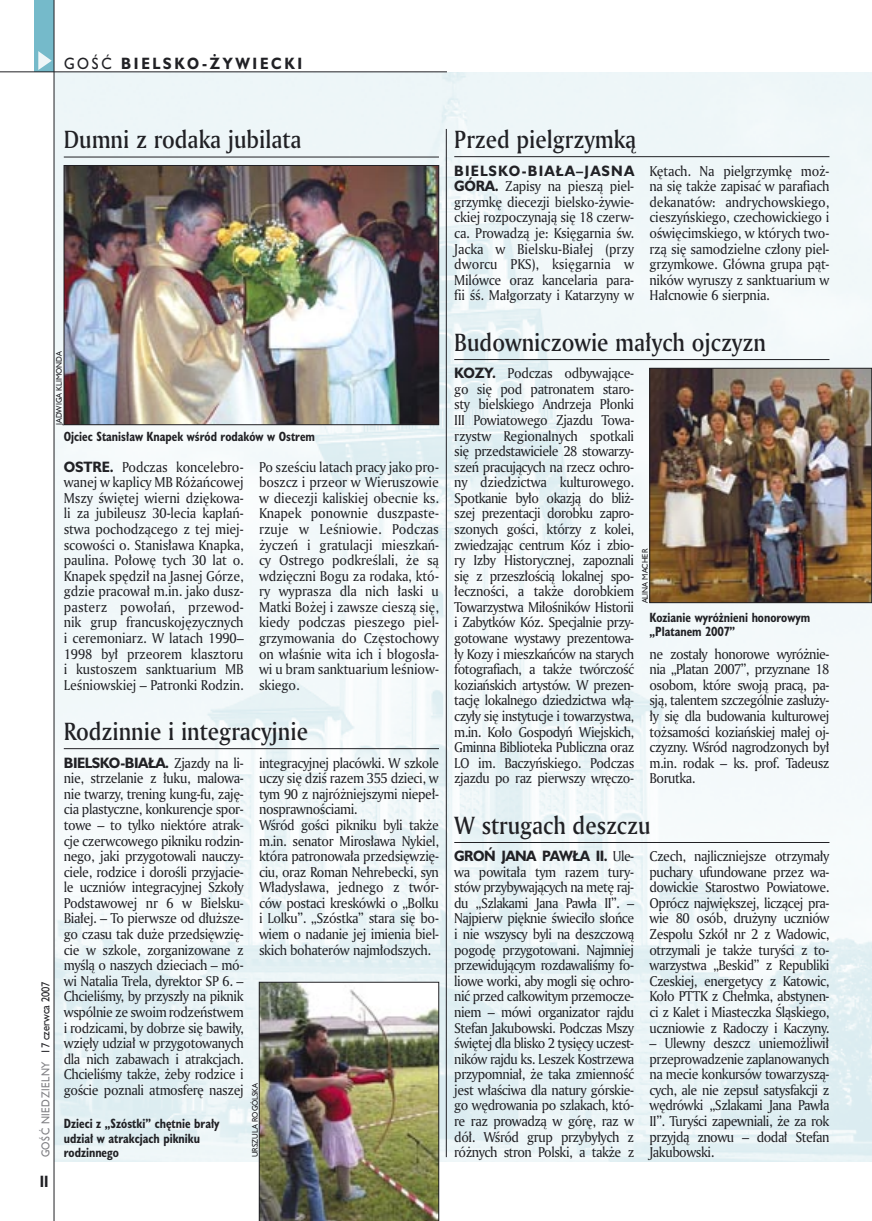
<style>
.page{position:relative;width:872px;height:1221px;background:#fff}
.page>*{position:absolute;margin:0;border:0;box-sizing:border-box;transform-origin:0 0}
._05d_tytyl_Kronika_AmMd_16_pt{font:24px "Amerigo Md PL";color:#212125;scale:.9 1}
._15a_temat_lewo{font:700 15px "Humanst 521 PL";letter-spacing:.2em;color:#212125;scale:.9 1}
._16_pagina_lewa{font:700 15px "Humanst 521 Cn PL";color:#212125;scale:.94 1}
._03_body_bez_akapitu{font:13.8px/15.6px "Amerigo PL";letter-spacing:-.03em;color:#212125;text-align:justify;scale:.94 1}
._09_podpis_zdjecia_HuCnB{font:700 12.3px/14.4px "Humanst 521 Cn PL";color:#212125;scale:.94 1}
._18a_data_lewa_GOSC{font:10.5px "Humanst 521 PL";letter-spacing:.05em;color:#7f7f83;scale:.9 1}
._18_data_lewa{font:10.5px "Humanst 521 PL";color:#212125;scale:.9 1}
._09a_autor_zdjecia_Hu_5_pt{font:7.5px "Humanst 521 PL";color:#212125;scale:.94 1}
.s1{font-weight:400}
.s2{font-family:"Humanst 521 PL";font-weight:700}
</style>
<div class="page">
<img style="left:55px;top:72px;width:817px;height:1089px">
<hr style="left:446px;top:129px;width:1px;height:1027px;background:#212125">
<hr style="left:64px;top:157px;width:375px;height:1px;background:#212125">
<hr style="left:454px;top:842px;width:375px;height:1px;background:#212125">
<hr style="left:64px;top:748px;width:375px;height:1px;background:#212125">
<hr style="left:454px;top:359px;width:375px;height:1px;background:#212125">
<hr style="left:454px;top:156px;width:375px;height:1px;background:#212125">
<img style="left:651px;top:370px;width:219px;height:231px">
<div style="left:649px;top:368px;width:223px;height:235px;border:1px solid #212125"></div>
<img style="left:66px;top:167px;width:371px;height:256px">
<div style="left:64px;top:165px;width:375px;height:260px;border:1px solid #212125"></div>
<img style="left:259px;top:981px;width:180px;height:239px">
<div style="left:35px;top:0;width:19px;height:72px;background:#75baca"></div>
<svg style="left:38px;top:51px;width:14px;height:19px"></svg>
<hr style="left:54px;top:0;width:1px;height:1220px;background:#212125">
<hr style="left:0;top:72px;width:447px;height:1px;background:#212125">
<p class="_15a_temat_lewo" style="left:64px;top:53px;width:266px"><span class="s1">GOŚĆ</span> BIELSKO-ŻYWIECKI</p>
<p class="_05d_tytyl_Kronika_AmMd_16_pt" style="left:64px;top:123px;width:266px">Dumni z rodaka jubilata</p>
<p class="_09a_autor_zdjecia_Hu_5_pt" style="left:54px;top:425px;width:80px;rotate:-90deg">JADWIGA KLIMONDA</p>
<p class="_09_podpis_zdjecia_HuCnB" style="left:64px;top:428px;width:269px">Ojciec Stanisław Knapek wśród rodaków w Ostrem</p>
<p class="_18_data_lewa" style="left:38px;top:1053px;width:82px;rotate:-90deg">17 czerwca 2007</p>
<p class="_18a_data_lewa_GOSC" style="left:38px;top:1157px;width:108px;rotate:-90deg">GOŚĆ NIEDZIELNY</p>
<p class="_16_pagina_lewa" style="left:40px;top:1170px;width:11px">II</p>
<p class="_03_body_bez_akapitu" style="left:64px;top:458px;width:193px"><span class="s2">OSTRE.</span> Podczas koncelebro&shy;wanej w kaplicy MB Różańcowej Mszy świętej wierni dziękowa&shy;li za jubileusz 30-lecia kapłań&shy;stwa pochodzącego z tej miej&shy;scowości o. Stanisława Knapka, paulina. Połowę tych 30 lat o.<br>Knapek spędził na Jasnej Górze, gdzie pracował m.in. jako dusz&shy;pasterz powołań, przewod&shy;nik grup francuskojęzycznych i ceremoniarz. W latach 1990– 1998 był przeorem klasztoru i kustoszem sanktuarium MB Leśniowskiej – Patronki Rodzin.</p>
<p class="_03_body_bez_akapitu" style="left:259px;top:458px;width:193px">Po sześciu latach pracy jako pro&shy;boszcz i przeor w Wieruszowie w diecezji kaliskiej obecnie ks.<br>Knapek ponownie duszpaste&shy;rzuje w Leśniowie. Podczas życzeń i gratulacji mieszkań&shy;cy Ostrego podkreślali, że są wdzięczni Bogu za rodaka, któ&shy;ry wyprasza dla nich łaski u Matki Bożej i zawsze cieszą się, kiedy podczas pieszego piel&shy;grzymowania do Częstochowy on właśnie wita ich i błogosła&shy;wi u bram sanktuarium leśniow&shy;skiego.</p>
<p class="_05d_tytyl_Kronika_AmMd_16_pt" style="left:64px;top:715px;width:273px">Rodzinnie i integracyjnie</p>
<p class="_03_body_bez_akapitu" style="left:64px;top:754px;width:193px"><span class="s2">BIELSKO-BIAŁA.</span> Zjazdy na li&shy;nie, strzelanie z łuku, malowa&shy;nie twarzy, trening kung-fu, zaję&shy;cia plastyczne, konkurencje spor&shy;towe – to tylko niektóre atrak&shy;cje czerwcowego pikniku rodzin&shy;nego, jaki przygotowali nauczy&shy;ciele, rodzice i dorośli przyjacie&shy;le uczniów integracyjnej Szkoły Podstawowej nr 6 w Bielsku-Białej. – To pierwsze od dłuższe&shy;go czasu tak duże przedsięwzię&shy;cie w szkole, zorganizowane z myślą o naszych dzieciach – mó&shy;wi Natalia Trela, dyrektor SP 6. – Chcieliśmy, by przyszły na piknik wspólnie ze swoim rodzeństwem i rodzicami, by dobrze się bawiły, wzięły udział w przygotowanych dla nich zabawach i atrakcjach.<br>Chcieliśmy także, żeby rodzice i goście poznali atmosferę naszej</p>
<p class="_03_body_bez_akapitu" style="left:259px;top:754px;width:193px">integracyjnej placówki. W szkole uczy się dziś razem 355 dzieci, w tym 90 z najróżniejszymi niepeł&shy;nosprawnościami.</p>
<p class="_03_body_bez_akapitu" style="left:259px;top:816px;width:193px">Wśród gości pikniku byli także m.in. senator Mirosława Nykiel, która patronowała przedsięwzię&shy;ciu, oraz Roman Nehrebecki, syn Władysława, jednego z twór&shy;ców postaci kreskówki o „Bolku i Lolku”. „Szóstka” stara się bo&shy;wiem o nadanie jej imienia biel&shy;skich bohaterów najmłodszych.</p>
<p class="_09a_autor_zdjecia_Hu_5_pt" style="left:250px;top:1156px;width:81px;rotate:-90deg">URSZULA ROGÓLSKA</p>
<p class="_09_podpis_zdjecia_HuCnB" style="left:64px;top:1116px;width:167px">Dzieci z „Szóstki” chętnie brały udział w atrakcjach pikniku rodzinnego</p>
<p class="_05d_tytyl_Kronika_AmMd_16_pt" style="left:454px;top:123px;width:204px">Przed pielgrzymką</p>
<p class="_03_body_bez_akapitu" style="left:454px;top:162px;width:193px"><span class="s2">BIELSKO-BIAŁA–JASNA GÓRA.</span> Zapisy na pieszą piel&shy;grzymkę diecezji bielsko-żywie&shy;ckiej rozpoczynają się 18 czerw&shy;ca. Prowadzą je: Księgarnia św.<br>Jacka w Bielsku-Białej (przy dworcu PKS), księgarnia w Milówce oraz kancelaria para&shy;fii śś. Małgorzaty i Katarzyny w</p>
<p class="_03_body_bez_akapitu" style="left:649px;top:162px;width:193px">Kętach. Na pielgrzymkę moż&shy;na się także zapisać w parafiach dekanatów: andrychowskiego, cieszyńskiego, czechowickiego i oświęcimskiego, w których two&shy;rzą się samodzielne człony piel&shy;grzymkowe. Główna grupa pąt&shy;ników wyruszy z sanktuarium w Hałcnowie 6 sierpnia.</p>
<p class="_05d_tytyl_Kronika_AmMd_16_pt" style="left:454px;top:326px;width:348px">Budowniczowie małych ojczyzn</p>
<p class="_03_body_bez_akapitu" style="left:454px;top:365px;width:193px"><span class="s2">KOZY.</span> Podczas odbywające&shy;go się pod patronatem staro&shy;sty bielskiego Andrzeja Płonki III Powiatowego Zjazdu Towa&shy;rzystw Regionalnych spotkali się przedstawiciele 28 stowarzy&shy;szeń pracujących na rzecz ochro&shy;ny dziedzictwa kulturowego.<br>Spotkanie było okazją do bliż&shy;szej prezentacji dorobku zapro&shy;szonych gości, którzy z kolei, zwiedzając centrum Kóz i zbio&shy;ry Izby Historycznej, zapoznali się z przeszłością lokalnej spo&shy;łeczności, a także dorobkiem Towarzystwa Miłośników Historii i Zabytków Kóz. Specjalnie przy&shy;gotowane wystawy prezentowa&shy;ły Kozy i mieszkańców na starych fotografiach, a także twórczość koziańskich artystów. W prezen&shy;tację lokalnego dziedzictwa włą&shy;czyły się instytucje i towarzystwa, m.in. Koło Gospodyń Wiejskich, Gminna Biblioteka Publiczna oraz LO im. Baczyńskiego. Podczas zjazdu po raz pierwszy wręczo-</p>
<p class="_09a_autor_zdjecia_Hu_5_pt" style="left:640px;top:603px;width:60px;rotate:-90deg">ALINA MACHER</p>
<p class="_09_podpis_zdjecia_HuCnB" style="left:649px;top:609px;width:172px">Kozianie wyróżnieni honorowym „Platanem 2007”</p>
<p class="_03_body_bez_akapitu" style="left:649px;top:645px;width:193px">ne zostały honorowe wyróżnie&shy;nia „Platan 2007”, przyznane 18 osobom, które swoją pracą, pa&shy;sją, talentem szczególnie zasłuży&shy;ły się dla budowania kulturowej tożsamości koziańskiej małej oj&shy;czyzny. Wśród nagrodzonych był m.in. rodak – ks. prof. Tadeusz Borutka.</p>
<p class="_05d_tytyl_Kronika_AmMd_16_pt" style="left:454px;top:808px;width:220px">W strugach deszczu</p>
<p class="_03_body_bez_akapitu" style="left:454px;top:848px;width:193px"><span class="s2">GROŃ JANA PAWŁA II.</span> Ule&shy;wa powitała tym razem tury&shy;stów przybywających na metę raj&shy;du „Szlakami Jana Pawła II”. – Najpierw pięknie świeciło słońce i nie wszyscy byli na deszczową pogodę przygotowani. Najmniej przewidującym rozdawaliśmy fo&shy;liowe worki, aby mogli się ochro&shy;nić przed całkowitym przemocze&shy;niem – mówi organizator rajdu Stefan Jakubowski. Podczas Mszy świętej dla blisko 2 tysięcy uczest&shy;ników rajdu ks. Leszek Kostrzewa przypomniał, że taka zmienność jest właściwa dla natury górskie&shy;go wędrowania po szlakach, któ&shy;re raz prowadzą w górę, raz w dół. Wśród grup przybyłych z różnych stron Polski, a także z</p>
<p class="_03_body_bez_akapitu" style="left:649px;top:848px;width:193px">Czech, najliczniejsze otrzymały puchary ufundowane przez wa&shy;dowickie Starostwo Powiatowe.<br>Oprócz największej, liczącej pra&shy;wie 80 osób, drużyny uczniów Zespołu Szkół nr 2 z Wadowic, otrzymali je także turyści z to&shy;warzystwa „Beskid” z Republiki Czeskiej, energetycy z Katowic, Koło PTTK z Chełmka, abstynen&shy;ci z Kalet i Miasteczka Śląskiego, uczniowie z Radoczy i Kaczyny.</p>
<p class="_03_body_bez_akapitu" style="left:649px;top:1034px;width:193px">– Ulewny deszcz uniemożliwił przeprowadzenie zaplanowanych na mecie konkursów towarzyszą&shy;cych, ale nie zepsuł satysfakcji z wędrówki „Szlakami Jana Pawła II”. Turyści zapewniali, że za rok przyjdą znowu – dodał Stefan Jakubowski.</p>
</div>
